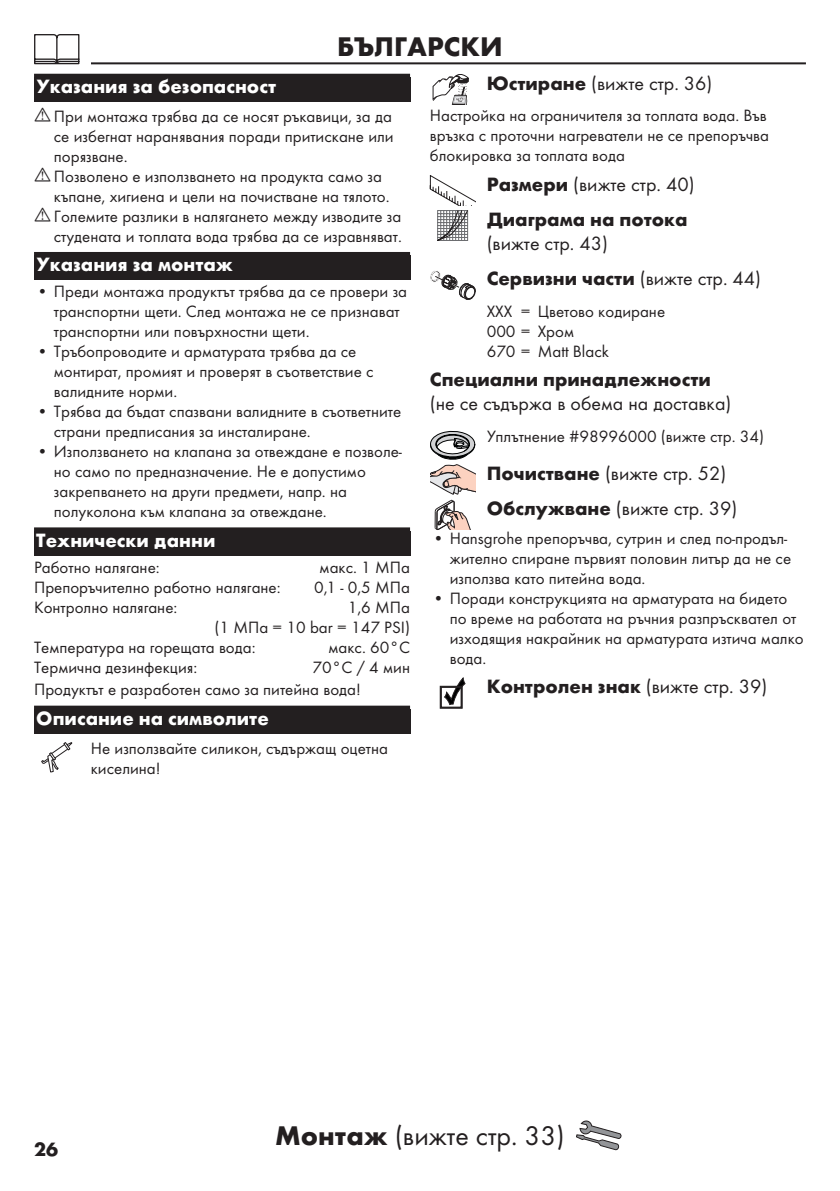
<style>
.page{position:relative;width:840px;height:1191px;background:#fff}
.page>*{position:absolute;margin:0;border:0;box-sizing:border-box;transform-origin:0 0}
.Montage_mit_Symbol_BG{font:28px "Futura TOT Boo";color:#231f20}
.Sprache_Rahmenwechsel_BG{font:700 28px "Futura TOT";color:#231f20}
.Ueberschrift_Grafik_BG{font:700 20px/24px "Futura TOT";color:#231f20}
.Ueberschrift_nach_Grafik_BG{font:20px/24px "Futura TOT Boo";color:#231f20}
.Ueberschrift_BG{font:700 20px "Futura TOT";color:#fff}
.Ueberschrift_Grafik__folgeText_BG{font:20px "Futura TOT Boo";color:#231f20}
.Ueberschrift_Grafik_BG-2{font:20px "Futura TOT Boo";color:#231f20}
.Ueberschrift___BG{font:700 20px "Futura TOT";color:#fff}
.Normaltext_nach_Grafik_BG{font:17px/20px "Futura TOT Boo";color:#231f20}
.Techn__Daten_BG{font:17px "Futura TOT Boo";color:#231f20}
.Normaltext_Grafik_BG{font:17px/20px "Futura TOT Boo";color:#231f20}
.Farbe_BG{font:17px/20px "Futura TOT Boo";color:#231f20}
.Normaltext_BG{font:17px "Futura TOT Boo";color:#231f20}
.s1{font-family:"Futura TOT";font-weight:700}
.s2{font-family:"Futura TOT Boo";font-weight:400}
</style>
<div class="page">
<hr style="left:34px;top:62px;width:771px;height:2px;background:#231f20">
<div style="left:23px;top:34px;width:68px;height:34px;background:#fff"></div>
<svg style="left:34px;top:34px;width:45px;height:30px"></svg>
<svg style="left:576px;top:1120px;width:45px;height:30px"></svg>
<div style="left:34px;top:74px;width:376px;height:28px;background:#231f20"></div>
<div style="left:34px;top:252px;width:376px;height:28px;background:#231f20"></div>
<div style="left:34px;top:527px;width:376px;height:28px;background:#231f20"></div>
<div style="left:34px;top:709px;width:376px;height:25px;background:#231f20"></div>
<div style="left:34px;top:705px;width:376px;height:28px;background:#231f20"></div>
<svg style="left:41px;top:742px;width:32px;height:30px"></svg>
<svg style="left:432px;top:74px;width:36px;height:31px"></svg>
<svg style="left:429px;top:175px;width:46px;height:66px"></svg>
<svg style="left:430px;top:271px;width:45px;height:29px"></svg>
<svg style="left:430px;top:430px;width:45px;height:64px"></svg>
<svg style="left:434px;top:500px;width:36px;height:30px"></svg>
<svg style="left:440px;top:678px;width:25px;height:30px"></svg>
<p class="Sprache_Rahmenwechsel_BG" style="left:337px;top:29px;width:167px">БЪЛГАРСКИ</p>
<p class="Ueberschrift___BG" style="left:36px;top:74px;width:241px">Указания за безопасност</p>
<p class="Normaltext_nach_Grafik_BG" style="left:54px;top:106px;width:341px;text-align:justify">При монтажа трябва да се носят ръкавици, за да се избегнат наранявания поради притискане или порязване.</p>
<p class="Normaltext_nach_Grafik_BG" style="left:54px;top:166px;width:337px">Позволено е използването на продукта само за къпане, хигиена и цели на почистване на тялото.</p>
<p class="Normaltext_nach_Grafik_BG" style="left:54px;top:206px;width:349px">Големите разлики в налягането между изводите за студената и топлата вода трябва да се изравняват.</p>
<p class="Ueberschrift_BG" style="left:36px;top:252px;width:198px">Указания за монтаж</p>
<p class="Normaltext_nach_Grafik_BG" style="left:54px;top:281px;width:354px;text-indent:-17px">• Преди монтажа продуктът трябва да се провери за транспортни щети. След монтажа не се признават транспортни или повърхностни щети.</p>
<p class="Normaltext_nach_Grafik_BG" style="left:54px;top:341px;width:321px;text-indent:-17px">• Тръбопроводите и арматурата трябва да се монтират, промият и проверят в съответствие с валидните норми.</p>
<p class="Normaltext_nach_Grafik_BG" style="left:54px;top:401px;width:348px;text-indent:-17px">• Трябва да бъдат спазвани валидните в съответните страни предписания за инсталиране.</p>
<p class="Normaltext_nach_Grafik_BG" style="left:54px;top:441px;width:349px;text-indent:-17px">• Използването на клапана за отвеждане е позволе&shy;но само по предназначение. Не е допустимо закрепването на други предмети, напр. на полуколона към клапана за отвеждане.</p>
<p class="Ueberschrift_BG" style="left:36px;top:528px;width:180px">Технически данни</p>
<p class="Techn__Daten_BG" style="left:34px;top:557px;width:127px">Работно налягане:</p>
<p class="Techn__Daten_BG" style="left:319px;top:557px;width:92px">макс. 1 МПа</p>
<p class="Techn__Daten_BG" style="left:34px;top:577px;width:248px">Препоръчително работно налягане:</p>
<p class="Techn__Daten_BG" style="left:314px;top:577px;width:97px">0,1 - 0,5 МПа</p>
<p class="Techn__Daten_BG" style="left:34px;top:597px;width:145px">Контролно налягане:</p>
<p class="Techn__Daten_BG" style="left:347px;top:597px;width:64px">1,6 МПа</p>
<p class="Techn__Daten_BG" style="left:214px;top:617px;width:197px">(1 МПа = 10 bar = 147 PSI)</p>
<p class="Techn__Daten_BG" style="left:34px;top:637px;width:223px">Температура на горещата вода:</p>
<p class="Techn__Daten_BG" style="left:328px;top:637px;width:83px">макс. 60°C</p>
<p class="Techn__Daten_BG" style="left:34px;top:657px;width:165px">Термична дезинфекция:</p>
<p class="Techn__Daten_BG" style="left:312px;top:657px;width:99px">70°C / 4 мин</p>
<p class="Normaltext_BG" style="left:34px;top:679px;width:328px">Продуктът е разработен само за питейна вода!</p>
<p class="Ueberschrift_BG" style="left:36px;top:706px;width:234px">Описание на символите</p>
<p class="Normaltext_Grafik_BG" style="left:91px;top:738px;width:298px">Не използвайте силикон, съдържащ оцетна киселина!</p>
<p class="Ueberschrift_Grafik__folgeText_BG" style="left:486px;top:71px;width:227px"><span class="s1">Юстиране</span> (вижте стр. 36)</p>
<p class="Normaltext_nach_Grafik_BG" style="left:429px;top:105px;width:340px">Настройка на ограничителя за топлата вода. Във връзка с проточни нагреватели не се препоръчва блокировка за топлата вода</p>
<p class="Ueberschrift_Grafik_BG-2" style="left:486px;top:172px;width:209px"><span class="s1">Размери</span> (вижте стр. 40)</p>
<p class="Ueberschrift_Grafik_BG" style="left:486px;top:207px;width:202px">Диаграма на потока <span class="s2">(вижте стр. 43)</span></p>
<p class="Ueberschrift_Grafik_BG" style="left:486px;top:266px;width:276px">Сервизни части <span class="s2">(вижте стр. 44)</span></p>
<p class="Farbe_BG" style="left:486px;top:301px;width:180px">XXX = Цветово кодиране<br>000 = Xром<br>670 = Matt Black</p>
<p class="Ueberschrift_nach_Grafik_BG" style="left:429px;top:367px;width:303px"><span class="s1">Специални принадлежности </span>(не се съдържа в обема на доставка)</p>
<p class="Normaltext_Grafik_BG" style="left:486px;top:426px;width:279px">Уплътнение #98996000 (вижте стр. 34)</p>
<p class="Ueberschrift_Grafik_BG-2" style="left:486px;top:461px;width:241px"><span class="s1">Почистване</span> (вижте стр. 52)</p>
<p class="Ueberschrift_Grafik__folgeText_BG" style="left:486px;top:496px;width:252px"><span class="s1">Обслужване</span> (вижте стр. 39)</p>
<p class="Normaltext_nach_Grafik_BG" style="left:449px;top:528px;width:343px;text-indent:-17px">• Hansgrohe препоръчва, сутрин и след по-продъл&shy;жително спиране първият половин литър да не се използва като питейна вода.</p>
<p class="Normaltext_nach_Grafik_BG" style="left:449px;top:588px;width:355px;text-indent:-17px">• Поради конструкцията на арматурата на бидето по време на работата на ръчния разпръсквател от изходящия накрайник на арматурата изтича малко вода.</p>
<p class="Ueberschrift_Grafik_BG" style="left:486px;top:674px;width:282px">Контролен знак <span class="s2">(вижте стр. 39)</span></p>
<p class="Ueberschrift_Grafik_BG" style="left:34px;top:1136px;width:25px">26</p>
<p class="Montage_mit_Symbol_BG" style="left:275px;top:1119px;width:291px"><span class="s1">Монтаж</span> (вижте стр. 33)</p>
</div>
